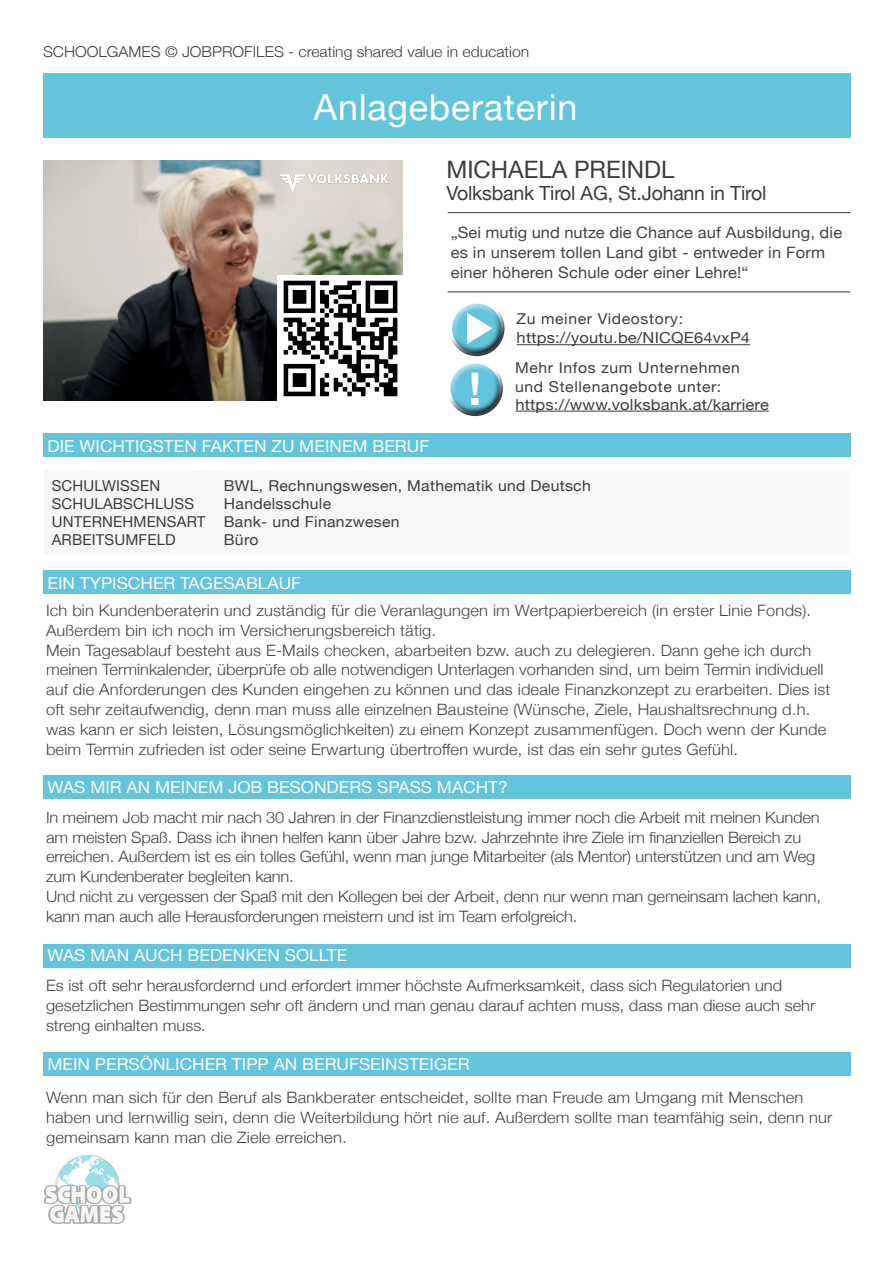
<style>
.page{position:relative;width:893px;height:1263px;background:#fff}
.page>*{position:absolute;margin:0;border:0;box-sizing:border-box;transform-origin:0 0}
.t1{font:700 45px "Helvetica Neue";color:#fff}
.t2{font:36px "Helvetica Neue";letter-spacing:.02em;color:#fff}
.t3{font:24px "Helvetica Neue";color:#3c3c3b}
.t4{font:19.5px "Helvetica Neue";letter-spacing:-.01em;color:#3c3c3b}
.t5{font:16.5px "Helvetica Neue";color:#fff;scale:1.05 1}
.t6{font:300 15.6px/19.8px "Helvetica Neue";color:#454444;scale:1.05 1}
.t7{font:15.6px/19.8px "Helvetica Neue";letter-spacing:.01em;color:#454444;scale:1.05 1}
.t8{font:15.15px "Helvetica Neue";letter-spacing:.01em;color:#3c3c3b;scale:1.09 1}
.t9{font:15px "Helvetica Neue";letter-spacing:.02em;color:#3c3c3b;scale:1.05 1}
.t10{font:15px "Helvetica Neue";letter-spacing:.04em;color:#3c3c3b;scale:1.05 1}
.t11{font:300 15px "Helvetica Neue";color:#3c3c3b;scale:1.05 1}
.t12{font:15px "Helvetica Neue";letter-spacing:.02em;color:#3c3c3b}
</style>
<div class="page">
<div style="left:44px;top:470px;width:806px;height:84px;background:#f7f7f7"></div>
<div style="left:43px;top:73px;width:807px;height:64px;background:#63c4db"></div>
<div style="left:43px;top:434px;width:807px;height:23px;background:#63c4db"></div>
<div style="left:43px;top:570px;width:807px;height:23px;background:#63c4db"></div>
<div style="left:43px;top:775px;width:807px;height:24px;background:#63c4db"></div>
<div style="left:43px;top:944px;width:807px;height:24px;background:#63c4db"></div>
<div style="left:43px;top:1052px;width:807px;height:24px;background:#63c4db"></div>
<img style="left:43px;top:160px;width:359px;height:241px">
<hr style="left:448px;top:212px;width:402px;height:1px;background:#4a4a49">
<hr style="left:448px;top:291px;width:402px;height:1px;background:#4a4a49">
<div style="left:446px;top:360px;width:57px;height:41px;background:#fff;opacity:.75"></div>
<div style="left:446px;top:368px;width:57px;height:50px;background:#000;opacity:.75"></div>
<img style="left:44px;top:1155px;width:88px;height:69px">
<hr style="left:517px;top:344px;width:233px;height:1px;background:#3c3c3b">
<hr style="left:515px;top:411px;width:254px;height:1px;background:#3c3c3b">
<img style="left:277px;top:275px;width:125px;height:126px">
<div style="left:447px;top:300px;width:58px;height:41px;background:#fff;opacity:.75"></div>
<div style="left:447px;top:308px;width:58px;height:50px;background:#000;opacity:.75"></div>
<svg style="left:467px;top:313px;width:26px;height:31px"></svg>
<img style="left:280px;top:174px;width:109px;height:18px">
<p class="t11" style="left:43px;top:39px;width:465px">SCHOOLGAMES © JOBPROFILES - creating shared value in education</p>
<p class="t2" style="left:314px;top:81px;width:265px">Anlageberaterin</p>
<p class="t3" style="left:446px;top:152px;width:229px">MICHAELA PREINDL</p>
<p class="t4" style="left:446px;top:179px;width:322px">Volksbank Tirol AG, St.Johann in Tirol</p>
<p class="t7" style="left:451px;top:223px;width:374px">„Sei mutig und nutze die Chance auf Ausbildung, die es in unserem tollen Land gibt - entweder in Form einer höheren Schule oder einer Lehre!“</p>
<p class="t10" style="left:516px;top:307px;width:160px">Zu meiner Videostory:</p>
<p class="t5" style="left:47px;top:434px;width:365px">DIE WICHTIGSTEN FAKTEN ZU MEINEM BERUF</p>
<p class="t1" style="left:469px;top:354px;width:14px">!</p>
<p class="t8" style="left:517px;top:327px;width:216px">https://youtu.be/NICQE64vxP4</p>
<p class="t10" style="left:515px;top:356px;width:216px">Mehr Infos zum Unternehmen</p>
<p class="t10" style="left:515px;top:375px;width:198px">und Stellenangebote unter:</p>
<p class="t8" style="left:515px;top:393px;width:234px">https://www.volksbank.at/karriere</p>
<p class="t12" style="left:52px;top:475px;width:110px">SCHULWISSEN</p>
<p class="t12" style="left:52px;top:493px;width:144px">SCHULABSCHLUSS</p>
<p class="t12" style="left:52px;top:511px;width:155px">UNTERNEHMENSART</p>
<p class="t12" style="left:52px;top:529px;width:126px">ARBEITSUMFELD</p>
<p class="t9" style="left:224px;top:475px;width:351px">BWL, Rechnungswesen, Mathematik und Deutsch</p>
<p class="t9" style="left:224px;top:493px;width:104px">Handelsschule</p>
<p class="t9" style="left:224px;top:511px;width:169px">Bank- und Finanzwesen</p>
<p class="t9" style="left:224px;top:529px;width:34px">Büro</p>
<p class="t5" style="left:47px;top:571px;width:243px">EIN TYPISCHER TAGESABLAUF</p>
<p class="t6" style="left:46px;top:599px;width:730px">Ich bin Kundenberaterin und zuständig für die Veranlagungen im Wertpapierbereich (in erster Linie Fonds).<br>Außerdem bin ich noch im Versicherungsbereich tätig.</p>
<p class="t6" style="left:46px;top:639px;width:749px">Mein Tagesablauf besteht aus E-Mails checken, abarbeiten bzw. auch zu delegieren. Dann gehe ich durch meinen Terminkalender, überprüfe ob alle notwendigen Unterlagen vorhanden sind, um beim Termin individuell auf die Anforderungen des Kunden eingehen zu können und das ideale Finanzkonzept zu erarbeiten. Dies ist oft sehr zeitaufwendig, denn man muss alle einzelnen Bausteine (Wünsche, Ziele, Haushaltsrechnung d.h. was kann er sich leisten, Lösungsmöglichkeiten) zu einem Konzept zusammenfügen. Doch wenn der Kunde beim Termin zufrieden ist oder seine Erwartung übertroffen wurde, ist das ein sehr gutes Gefühl.</p>
<p class="t5" style="left:47px;top:775px;width:440px">WAS MIR AN MEINEM JOB BESONDERS SPASS MACHT?</p>
<p class="t6" style="left:46px;top:806px;width:738px">In meinem Job macht mir nach 30 Jahren in der Finanzdienstleistung immer noch die Arbeit mit meinen Kunden am meisten Spaß. Dass ich ihnen helfen kann über Jahre bzw. Jahrzehnte ihre Ziele im finanziellen Bereich zu erreichen. Außerdem ist es ein tolles Gefühl, wenn man junge Mitarbeiter (als Mentor) unterstützen und am Weg zum Kundenberater begleiten kann.</p>
<p class="t6" style="left:46px;top:885px;width:740px">Und nicht zu vergessen der Spaß mit den Kollegen bei der Arbeit, denn nur wenn man gemeinsam lachen kann, kann man auch alle Herausforderungen meistern und ist im Team erfolgreich.</p>
<p class="t5" style="left:47px;top:943px;width:287px">WAS MAN AUCH BEDENKEN SOLLTE</p>
<p class="t6" style="left:46px;top:974px;width:734px">Es ist oft sehr herausfordernd und erfordert immer höchste Aufmerksamkeit, dass sich Regulatorien und gesetzlichen Bestimmungen sehr oft ändern und man genau darauf achten muss, dass man diese auch sehr streng einhalten muss.</p>
<p class="t5" style="left:47px;top:1052px;width:404px">MEIN PERSÖNLICHER TIPP AN BERUFSEINSTEIGER</p>
<p class="t6" style="left:46px;top:1087px;width:750px">Wenn man sich für den Beruf als Bankberater entscheidet, sollte man Freude am Umgang mit Menschen haben und lernwillig sein, denn die Weiterbildung hört nie auf. Außerdem sollte man teamfähig sein, denn nur gemeinsam kann man die Ziele erreichen.</p>
</div>
